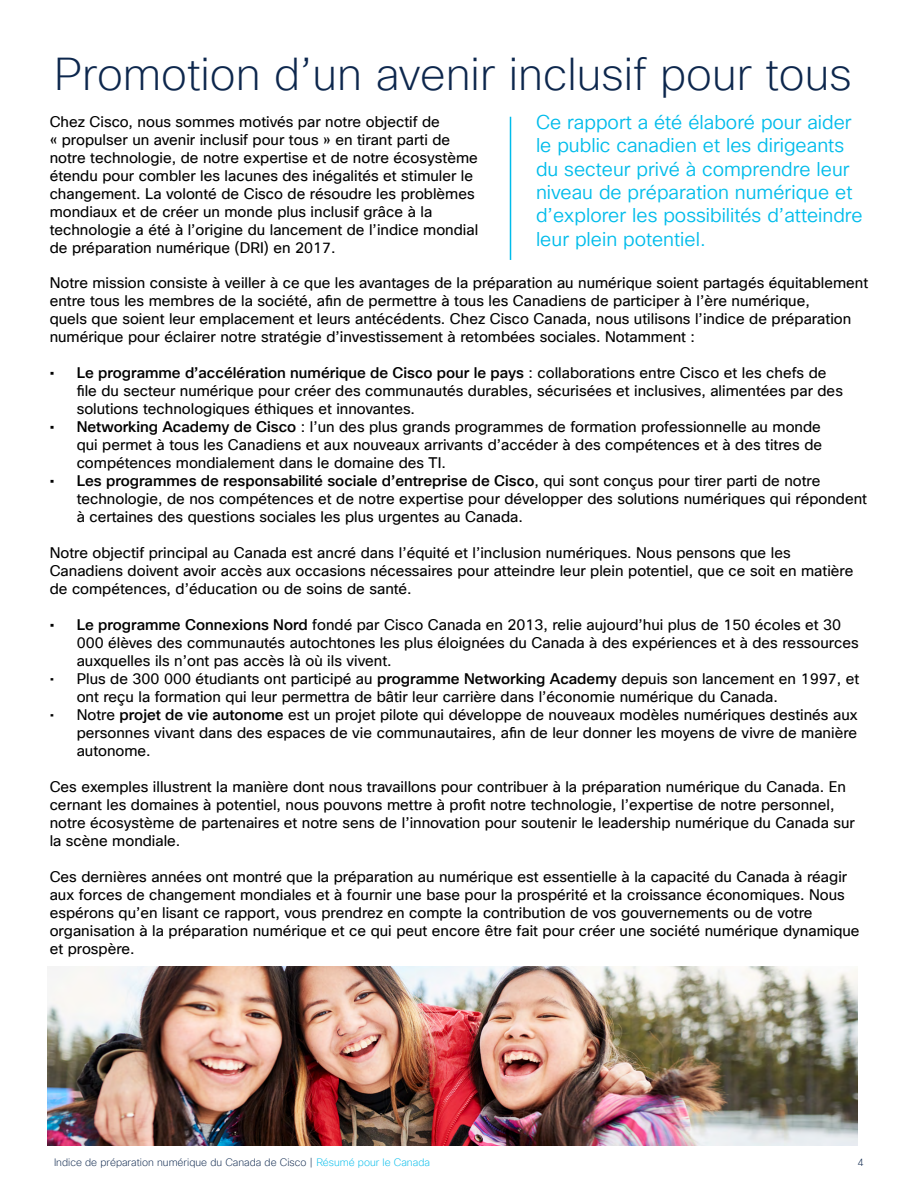
<style>
.page{position:relative;width:918px;height:1188px;background:#fff}
.page>*{position:absolute;margin:0;border:0;box-sizing:border-box;transform-origin:0 0}
.t1{font:200 45px "Cisco Sans TT";color:#0d274d}
.t2{font:19.5px/23.4px "Cisco Sans TT Light";color:#00bceb}
.t3{font:15px/18px "Cisco Sans TT";color:#000}
.t4{font:200 10.5px "Cisco Sans TT";color:#0d274d}
.s1{font-weight:500}
.s2{color:#00bceb}
</style>
<div class="page">
<hr style="left:510px;top:117px;width:1px;height:143px;background:#00bceb">
<img style="left:48px;top:967px;width:810px;height:179px">
<h1 class="t1" style="left:54px;top:45px;width:799px">Promotion d’un avenir inclusif pour tous</h1>
<p class="t3" style="left:50px;top:113px;width:430px">Chez Cisco, nous sommes motivés par notre objectif de<br>« propulser un avenir inclusif pour tous » en tirant parti de notre technologie, de notre expertise et de notre écosystème étendu pour combler les lacunes des inégalités et stimuler le changement. La volonté de Cisco de résoudre les problèmes mondiaux et de créer un monde plus inclusif grâce à la technologie a été à l’origine du lancement de l’indice mondial de préparation numérique (DRI) en 2017.</p>
<p class="t3" style="left:50px;top:275px;width:820px">Notre mission consiste à veiller à ce que les avantages de la préparation au numérique soient partagés équitablement entre tous les membres de la société, afin de permettre à tous les Canadiens de participer à l’ère numérique,<br>quels que soient leur emplacement et leurs antécédents. Chez Cisco Canada, nous utilisons l’indice de préparation numérique pour éclairer notre stratégie d’investissement à retombées sociales. Notamment :</p>
<p class="t3" style="left:77px;top:365px;width:768px;text-indent:-27px"><span class="s1">• Le programme d’accélération numérique de Cisco pour le pays</span> : collaborations entre Cisco et les chefs de file du secteur numérique pour créer des communautés durables, sécurisées et inclusives, alimentées par des solutions technologiques éthiques et innovantes.</p>
<p class="t3" style="left:77px;top:419px;width:747px;text-align:justify;text-indent:-27px"><span class="s1">• Networking Academy de Cisco</span> : l’un des plus grands programmes de formation professionnelle au monde qui permet à tous les Canadiens et aux nouveaux arrivants d’accéder à des compétences et à des titres de compétences mondialement dans le domaine des TI.</p>
<p class="t3" style="left:77px;top:473px;width:792px;text-indent:-27px"><span class="s1">• Les programmes de responsabilité sociale d’entreprise de Cisco</span>, qui sont conçus pour tirer parti de notre technologie, de nos compétences et de notre expertise pour développer des solutions numériques qui répondent à certaines des questions sociales les plus urgentes au Canada.</p>
<p class="t3" style="left:50px;top:545px;width:805px">Notre objectif principal au Canada est ancré dans l’équité et l’inclusion numériques. Nous pensons que les<br>Canadiens doivent avoir accès aux occasions nécessaires pour atteindre leur plein potentiel, que ce soit en matière de compétences, d’éducation ou de soins de santé.</p>
<p class="t3" style="left:77px;top:617px;width:784px;text-indent:-27px"><span class="s1">• Le programme Connexions Nord</span> fondé par Cisco Canada en 2013, relie aujourd’hui plus de 150 écoles et 30<br>000 élèves des communautés autochtones les plus éloignées du Canada à des expériences et à des ressources auxquelles ils n’ont pas accès là où ils vivent.</p>
<p class="t3" style="left:77px;top:671px;width:784px;text-indent:-27px">• Plus de 300 000 étudiants ont participé au <span class="s1">programme Networking Academy</span> depuis son lancement en 1997, et ont reçu la formation qui leur permettra de bâtir leur carrière dans l’économie numérique du Canada.</p>
<p class="t3" style="left:77px;top:707px;width:783px;text-align:justify;text-indent:-27px">• Notre <span class="s1">projet de vie autonome</span> est un projet pilote qui développe de nouveaux modèles numériques destinés aux personnes vivant dans des espaces de vie communautaires, afin de leur donner les moyens de vivre de manière autonome.</p>
<p class="t3" style="left:50px;top:779px;width:807px">Ces exemples illustrent la manière dont nous travaillons pour contribuer à la préparation numérique du Canada. En cernant les domaines à potentiel, nous pouvons mettre à profit notre technologie, l’expertise de notre personnel, notre écosystème de partenaires et notre sens de l’innovation pour soutenir le leadership numérique du Canada sur la scène mondiale.</p>
<p class="t3" style="left:50px;top:869px;width:812px">Ces dernières années ont montré que la préparation au numérique est essentielle à la capacité du Canada à réagir aux forces de changement mondiales et à fournir une base pour la prospérité et la croissance économiques. Nous espérons qu’en lisant ce rapport, vous prendrez en compte la contribution de vos gouvernements ou de votre organisation à la préparation numérique et ce qui peut encore être fait pour créer une société numérique dynamique et prospère.</p>
<h2 class="t2" style="left:536px;top:111px;width:328px">Ce rapport a été élaboré pour aider le public canadien et les dirigeants du secteur privé à comprendre leur niveau de préparation numérique et d’explorer les possibilités d’atteindre leur plein potentiel.</h2>
<p class="t4" style="left:54px;top:1156px;width:377px">Indice de préparation numérique du Canada de Cisco | <span class="s2">Résumé pour le Canada</span></p>
<p class="t4" style="left:858px;top:1156px;width:8px">4</p>
</div>
